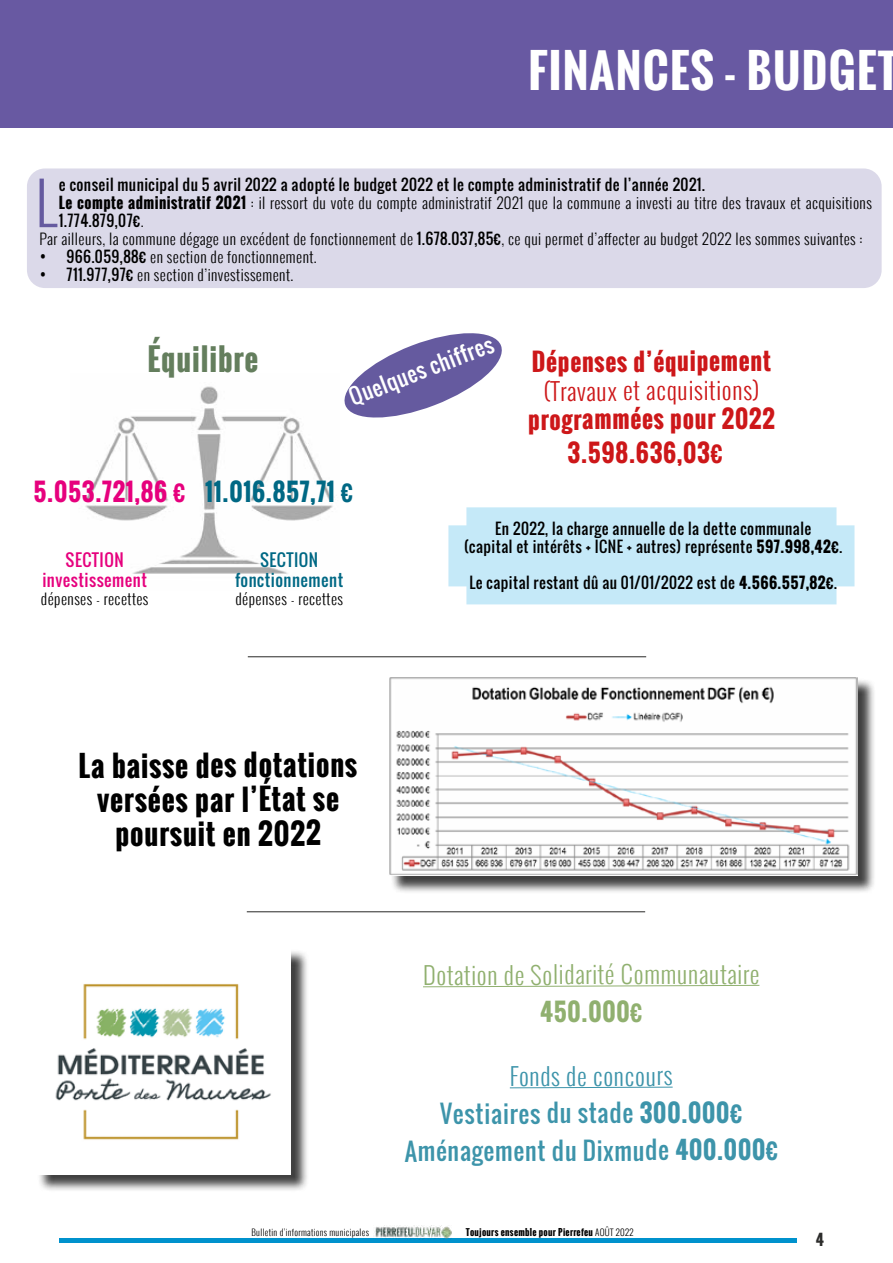
<style>
.page{position:relative;width:893px;height:1263px;background:#fff}
.page>*{position:absolute;margin:0;border:0;box-sizing:border-box;transform-origin:0 0}
.t1{font:300 57.75px "Oswald";color:#655a9f}
.t2{font:700 45px "Oswald";letter-spacing:.03em;color:#fff}
.t3{font:700 30px "Oswald";letter-spacing:.03em;color:#647e5d}
.t4{font:700 28.5px/34.2px "Oswald";letter-spacing:.025em;color:#000;text-align:center}
.t5{font:24px/37.7px "Oswald";letter-spacing:.025em;color:#3d94aa;text-align:center}
.t6{font:700 24px/33.5px "Oswald";letter-spacing:.025em;color:#cd1719;text-align:center}
.t7{font:300 24px "Oswald";letter-spacing:.025em;color:#90b06f}
.t8{font:700 24px "Oswald";letter-spacing:.03em;color:#006884}
.t9{font:300 24px "Oswald";letter-spacing:.025em;color:#cd1719}
.t10{font:700 24px "Oswald";letter-spacing:.025em;color:#90b06f}
.t11{font:21px "Oswald";color:#fff}
.t12{font:16.5px/19.8px "Oswald";letter-spacing:.03em;color:#006884;text-align:center}
.t13{font:16.5px/19.8px "Oswald";letter-spacing:.03em;color:#e6007d;text-align:center}
.t14{font:300 15px "Oswald";letter-spacing:.03em;color:#000}
.t15{font:15px/18px "Oswald";letter-spacing:.03em;color:#000;text-align:center}
.t16{font:700 15px "Oswald";color:#2d2d2c}
.t17{font:700 9px "Oswald";letter-spacing:.03em;color:#000}
.t18{font:300 9px "Oswald";letter-spacing:.03em;color:#000}
.s1{font-weight:700}
.s2{font-weight:300}
.s3{font-weight:400}
.s4{color:#e6007d}
</style>
<div class="page">
<hr style="left:59px;top:1238px;width:737px;height:4px;background:#0092cd">
<img style="left:374px;top:1226px;width:78px;height:13px">
<div style="left:0;top:0;width:893px;height:128px;background:#6859a2"></div>
<div style="left:27px;top:168px;width:855px;height:120px;background:#dbd9e9;border-radius:18px"></div>
<img style="left:85px;top:386px;width:248px;height:188px">
<svg style="left:344px;top:333px;width:158px;height:85px"></svg>
<div style="left:448px;top:507px;width:406px;height:97px;background:#c5e9f8"></div>
<hr style="left:248px;top:656px;width:398px;height:1px;background:#282827">
<div style="left:391px;top:678px;width:485px;height:216px;background:#000;opacity:.75"></div>
<img style="left:389px;top:677px;width:468px;height:198px">
<hr style="left:247px;top:911px;width:398px;height:1px;background:#282827">
<div style="left:37px;top:949px;width:272px;height:244px;background:#000;opacity:.75"></div>
<img style="left:37px;top:949px;width:253px;height:225px">
<svg style="left:423px;top:985px;width:337px;height:2px"></svg>
<svg style="left:509px;top:1086px;width:164px;height:2px"></svg>
<h2 class="t2" style="left:528px;top:37px;width:371px">FINANCES - BUDGET</h2>
<h1 class="t1" style="left:35px;top:161px;width:23px">L</h1>
<p class="t15" style="left:59px;top:176px;width:647px">e conseil municipal du 5 avril 2022 a adopté le budget 2022 et le compte administratif de l’année 2021.</p>
<p class="t14" style="left:59px;top:192px;width:814px"><span class="s1">Le compte administratif 2021</span> : il ressort du vote du compte administratif 2021 que la commune a investi au titre des travaux et acquisitions</p>
<p class="t15" style="left:59px;top:212px;width:86px">1.774.879,07€<span class="s2">.</span></p>
<p class="t14" style="left:40px;top:228px;width:825px">Par ailleurs, la commune dégage un excédent de fonctionnement de <span class="s3">1.678.037,85€</span>, ce qui permet d’affecter au budget 2022 les sommes suivantes :</p>
<p class="t14" style="left:40px;top:246px;width:279px"><span class="s3">• 966.059,88€</span> en section de fonctionnement.</p>
<p class="t14" style="left:40px;top:264px;width:255px"><span class="s3">• 711.977,97€</span> en section d’investissement.</p>
<h3 class="t3" style="left:147px;top:337px;width:112px">Équilibre</h3>
<h3 class="t11" style="left:345px;top:383px;width:154px;rotate:-21deg">Quelques chiffres</h3>
<h3 class="t6" style="left:532px;top:345px;width:241px">Dépenses d’équipement</h3>
<h3 class="t9" style="left:544px;top:373px;width:217px">(Travaux et acquisitions)</h3>
<h3 class="t6" style="left:528px;top:402px;width:248px">programmées pour 2022<br>3.598.636,03€</h3>
<h3 class="t8" style="left:33px;top:473px;width:321px"><span class="s4">5.053.721,86 €</span> 11.016.857,71 €</h3>
<p class="t13" style="left:42px;top:550px;width:106px">SECTION investissement</p>
<p class="t14" style="left:41px;top:588px;width:109px">dépenses - recettes</p>
<p class="t12" style="left:235px;top:550px;width:110px">SECTION fonctionnement</p>
<p class="t14" style="left:235px;top:588px;width:109px">dépenses - recettes</p>
<p class="t15" style="left:464px;top:520px;width:380px">En 2022, la charge annuelle de la dette communale<br>(capital et intérêts + ICNE + autres) représente <span class="s1">597.998,42€</span>.</p>
<p class="t15" style="left:469px;top:574px;width:369px">Le capital restant dû au 01/01/2022 est de <span class="s1">4.566.557,82€</span>.</p>
<h3 class="t4" style="left:79px;top:748px;width:280px">La baisse des dotations versées par l’État se poursuit en 2022</h3>
<h3 class="t7" style="left:423px;top:957px;width:338px">Dotation de Solidarité Communautaire</h3>
<h3 class="t10" style="left:540px;top:993px;width:104px">450.000€</h3>
<h3 class="t5" style="left:405px;top:1056px;width:375px"><span class="s2">Fonds de concours<br></span>Vestiaires du stade <span class="s1">300.000€<br></span>Aménagement du Dixmude <span class="s1">400.000€</span></h3>
<p class="t18" style="left:252px;top:1225px;width:119px">Bulletin d’informations municipales</p>
<p class="t17" style="left:466px;top:1225px;width:169px">Toujours ensemble pour Pierrefeu <span class="s2">AOÛT 2022</span></p>
<p class="t16" style="left:816px;top:1228px;width:10px">4</p>
</div>
